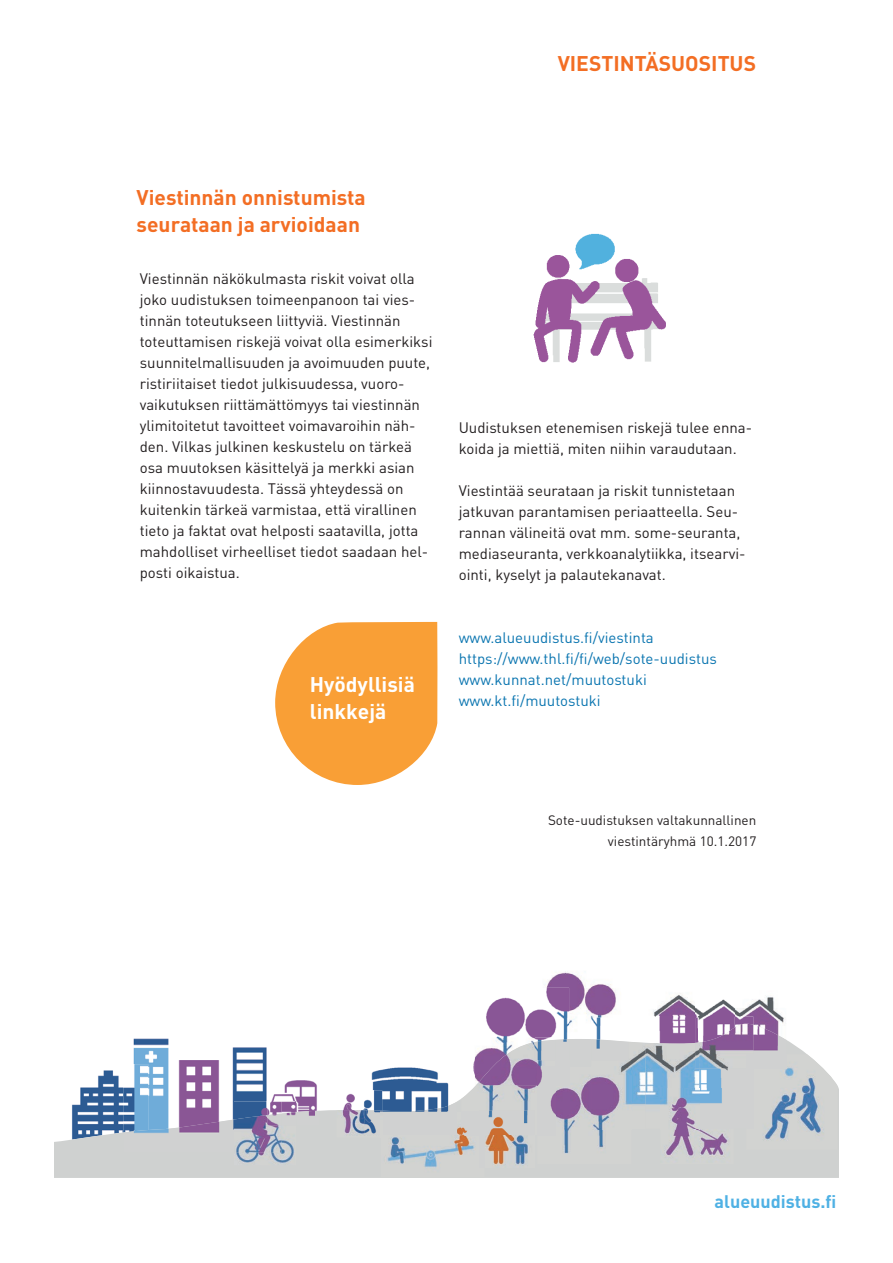
<style>
.page{position:relative;width:893px;height:1263px;background:#fff}
.page>*{position:absolute;margin:0;border:0;box-sizing:border-box;transform-origin:0 0}
.t1{font:700 21px/27px "DIN";color:#f36e24}
.t2{font:700 21px/27px "DIN";color:#fff}
.t3{font:700 18px "DIN";color:#4fb1e4}
.t4{font:15px/21px "DIN";color:#231f20}
.t5{font:15px/21px "DIN";color:#0a75b0}
.t6{font:13.5px/21px "DIN";color:#231f20;text-align:right}
</style>
<div class="page">
<svg style="left:275px;top:622px;width:163px;height:163px;background:#f9ae55"></svg>
<img style="left:533px;top:233px;width:133px;height:130px">
<img style="left:657px;top:993px;width:38px;height:17px">
<svg style="left:54px;top:1010px;width:785px;height:168px"></svg>
<img style="left:735px;top:996px;width:51px;height:28px">
<img style="left:695px;top:999px;width:40px;height:25px">
<img style="left:699px;top:1024px;width:87px;height:44px">
<img style="left:381px;top:1112px;width:104px;height:66px">
<img style="left:746px;top:1054px;width:92px;height:96px">
<img style="left:364px;top:1039px;width:93px;height:62px">
<img style="left:382px;top:1101px;width:75px;height:34px">
<img style="left:123px;top:1021px;width:159px;height:98px">
<img style="left:123px;top:1064px;width:25px;height:55px">
<img style="left:123px;top:1119px;width:111px;height:34px">
<img style="left:475px;top:997px;width:59px;height:45px">
<img style="left:555px;top:1060px;width:14px;height:7px">
<img style="left:282px;top:1071px;width:38px;height:39px">
<img style="left:296px;top:1110px;width:24px;height:15px">
<img style="left:267px;top:1071px;width:15px;height:42px">
<img style="left:234px;top:1125px;width:62px;height:40px">
<img style="left:234px;top:1101px;width:33px;height:14px">
<img style="left:234px;top:1115px;width:48px;height:38px">
<img style="left:282px;top:1101px;width:14px;height:24px">
<img style="left:267px;top:1113px;width:15px;height:12px">
<img style="left:623px;top:1018px;width:22px;height:24px">
<img style="left:591px;top:1042px;width:69px;height:87px">
<img style="left:645px;top:1016px;width:50px;height:27px">
<img style="left:699px;top:1068px;width:54px;height:60px">
<img style="left:735px;top:1016px;width:18px;height:11px">
<img style="left:746px;top:1054px;width:7px;height:14px">
<img style="left:645px;top:1043px;width:54px;height:85px">
<img style="left:695px;top:1018px;width:4px;height:50px">
<img style="left:537px;top:1067px;width:94px;height:97px">
<img style="left:591px;top:1067px;width:40px;height:62px">
<img style="left:479px;top:1135px;width:55px;height:33px">
<img style="left:336px;top:1090px;width:46px;height:47px">
<img style="left:364px;top:1110px;width:18px;height:25px">
<svg style="left:381px;top:1112px;width:1px;height:25px"></svg>
<img style="left:545px;top:972px;width:78px;height:67px">
<img style="left:623px;top:1010px;width:6px;height:8px">
<div style="left:555px;top:1039px;width:74px;height:21px;background:#d0d1d1"></div>
<img style="left:534px;top:988px;width:35px;height:52px">
<img style="left:461px;top:1038px;width:15px;height:47px">
<img style="left:461px;top:1085px;width:94px;height:50px">
<img style="left:461px;top:1111px;width:73px;height:24px">
<img style="left:476px;top:1042px;width:79px;height:43px">
<img style="left:537px;top:1067px;width:18px;height:18px">
<img style="left:479px;top:1112px;width:6px;height:23px">
<img style="left:534px;top:1038px;width:21px;height:4px">
<img style="left:660px;top:1088px;width:74px;height:76px">
<img style="left:660px;top:1128px;width:39px;height:1px">
<h1 class="t1" style="left:558px;top:49px;width:200px">VIESTINTÄSUOSITUS</h1>
<h1 class="t1" style="left:137px;top:183px;width:231px">Viestinnän onnistumista seurataan ja arvioidaan</h1>
<p class="t4" style="left:140px;top:268px;width:294px">Viestinnän näkökulmasta riskit voivat olla joko uudistuksen toimeenpanoon tai vies&shy;tinnän toteutukseen liittyviä. Viestinnän toteuttamisen riskejä voivat olla esimerkiksi suunnitelmallisuuden ja avoimuuden puute, ristiriitaiset tiedot julkisuudessa, vuoro&shy;vaikutuksen riittämättömyys tai viestinnän ylimitoitetut tavoitteet voimavaroihin näh&shy;den. Vilkas julkinen keskustelu on tärkeä osa muutoksen käsittelyä ja merkki asian kiinnostavuudesta. Tässä yhteydessä on kuitenkin tärkeä varmistaa, että virallinen tieto ja faktat ovat helposti saatavilla, jotta mahdolliset virheelliset tiedot saadaan hel&shy;posti oikaistua.</p>
<h1 class="t2" style="left:310px;top:670px;width:107px">Hyödyllisiä linkkejä</h1>
<p class="t4" style="left:459px;top:417px;width:295px">Uudistuksen etenemisen riskejä tulee enna&shy;koida ja miettiä, miten niihin varaudutaan.</p>
<p class="t4" style="left:459px;top:480px;width:288px">Viestintää seurataan ja riskit tunnistetaan jatkuvan parantamisen periaatteella. Seu&shy;rannan välineitä ovat mm. some-seuranta, mediaseuranta, verkkoanalytiikka, itsearvi&shy;ointi, kyselyt ja palautekanavat.</p>
<p class="t5" style="left:459px;top:627px;width:260px">www.alueuudistus.fi/viestinta https://www.thl.fi/fi/web/sote-uudistus www.kunnat.net/muutostuki www.kt.fi/muutostuki</p>
<p class="t6" style="left:548px;top:809px;width:210px">Sote-uudistuksen valtakunnallinen viestintäryhmä 10.1.2017</p>
<p class="t3" style="left:715px;top:1190px;width:123px">alueuudistus.fi</p>
</div>
